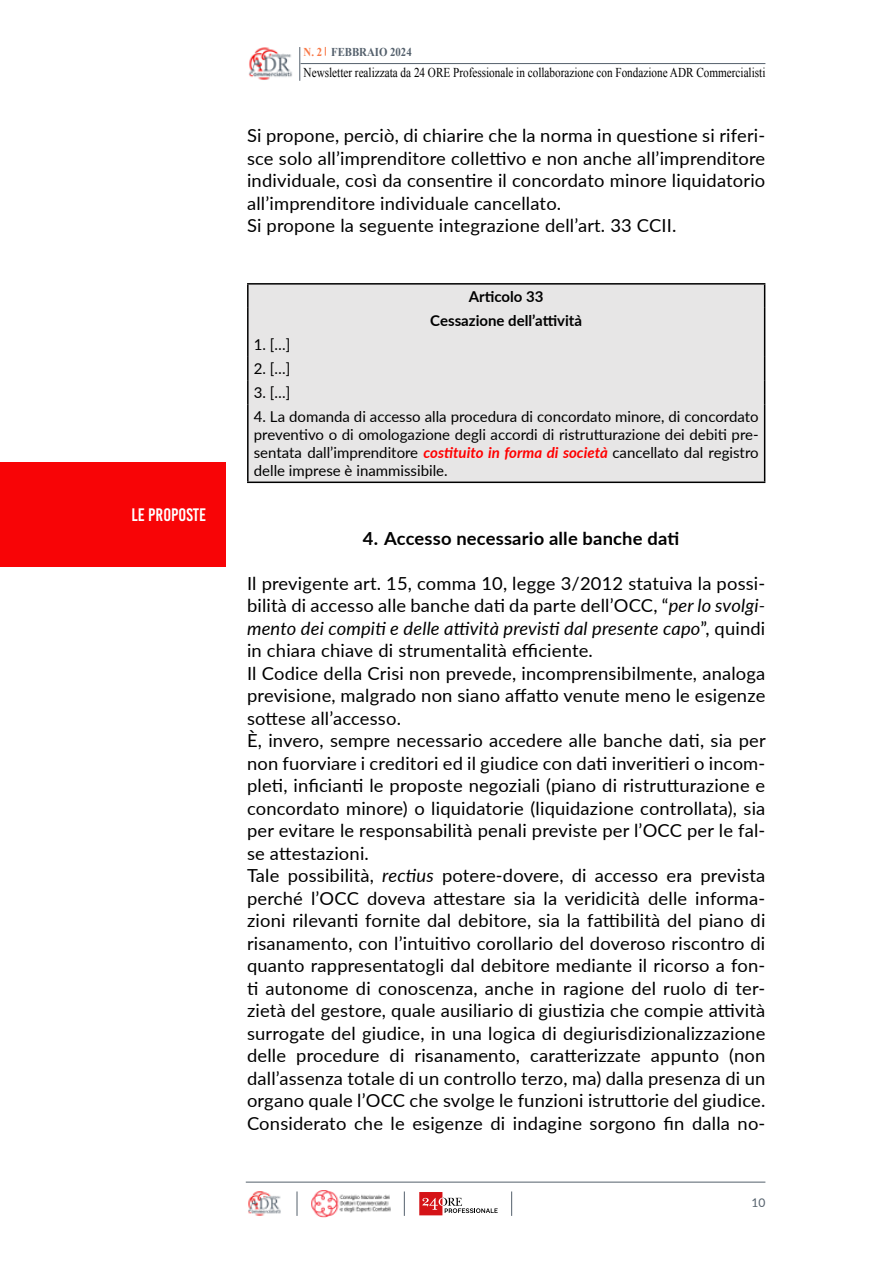
<style>
.page{position:relative;width:893px;height:1263px;background:#fff}
.page>*{position:absolute;margin:0;border:0;box-sizing:border-box;transform-origin:0 0}
.t1{font:18px/22.5px "Lato";letter-spacing:.01em;color:#000}
.t2{font:700 18px "Lato";letter-spacing:.01em;color:#000}
.t3{font:18px "Bebas Kai";color:#fff}
.t4{font:15px/18px "Lato";color:#000;text-align:justify}
.t5{font:700 15px/24px "Lato";color:#000;text-align:center}
.t6{font:13.5px "Times New Roman";color:#000;scale:.83 1}
.t7{font:700 12px "Times New Roman";color:#54606c;scale:.9 1}
.t8{font:12px "Lato";color:#54606c}
.s1{color:#f87847}
.s2{font-weight:700;font-style:italic;color:#f00}
.s3{font-style:italic}
</style>
<div class="page">
<hr style="left:246px;top:1182px;width:519px;height:1px;background:#54606c">
<svg style="left:511px;top:1191px;width:1px;height:25px"></svg>
<svg style="left:297px;top:1191px;width:1px;height:25px"></svg>
<img style="left:248px;top:1191px;width:33px;height:25px">
<svg style="left:404px;top:1191px;width:1px;height:25px"></svg>
<img style="left:311px;top:1190px;width:80px;height:27px">
<svg style="left:419px;top:1192px;width:79px;height:23px"></svg>
<hr style="left:299px;top:47px;width:1px;height:34px;background:#54606c">
<hr style="left:301px;top:63px;width:464px;height:1px;background:#54606c">
<div style="left:0;top:462px;width:225px;height:105px;background:#f80406"></div>
<img style="left:249px;top:47px;width:43px;height:33px">
<div style="left:249px;top:285px;width:515px;height:196px;background:#e7e6e6"></div>
<hr style="left:247px;top:283px;width:518px;height:2px;background:#000">
<hr style="left:247px;top:285px;width:2px;height:23px;background:#000">
<hr style="left:247px;top:308px;width:2px;height:24px;background:#000">
<hr style="left:247px;top:332px;width:2px;height:24px;background:#000">
<hr style="left:247px;top:356px;width:2px;height:24px;background:#000">
<hr style="left:247px;top:380px;width:2px;height:24px;background:#000">
<svg style="left:764px;top:285px;width:1px;height:119px"></svg>
<hr style="left:247px;top:404px;width:2px;height:77px;background:#000">
<hr style="left:764px;top:404px;width:1px;height:77px;background:#000">
<hr style="left:247px;top:481px;width:518px;height:2px;background:#000">
<p class="t3" style="left:132px;top:505px;width:76px">LE PROPOSTE</p>
<p class="t7" style="left:304px;top:43px;width:122px"><span class="s1">N. 2</span> FEBBRAIO 2024</p>
<p class="t6" style="left:304px;top:63px;width:558px">Newsletter realizzata da 24 ORE Professionale in collaborazione con Fondazione ADR Commercialisti</p>
<p class="t1" style="left:247px;top:124px;width:520px">Si propone, perciò, di chiarire che la norma in questione si riferi&shy;sce solo all’imprenditore collettivo e non anche all’imprenditore individuale, così da consentire il concordato minore liquidatorio all’imprenditore individuale cancellato.<br>Si propone la seguente integrazione dell’art. 33 CCII.</p>
<p class="t5" style="left:430px;top:284px;width:159px">Articolo 33<br>Cessazione dell’attività</p>
<p class="t4" style="left:254px;top:335px;width:38px">1. […]</p>
<p class="t4" style="left:254px;top:359px;width:38px">2. […]</p>
<p class="t4" style="left:254px;top:383px;width:38px">3. […]</p>
<p class="t4" style="left:254px;top:407px;width:506px">4. La domanda di accesso alla procedura di concordato minore, di concordato preventivo o di omologazione degli accordi di ristrutturazione dei debiti pre&shy;sentata dall’imprenditore <span class="s2">costituito in forma di società</span> cancellato dal registro delle imprese è inammissibile.</p>
<p class="t2" style="left:363px;top:525px;width:318px">4. Accesso necessario alle banche dati</p>
<p class="t1" style="left:247px;top:571px;width:520px">Il previgente art. 15, comma 10, legge 3/2012 statuiva la possi&shy;bilità di accesso alle banche dati da parte dell’OCC, “<span class="s3">per lo svolgi&shy;mento dei compiti e delle attività previsti dal presente capo</span>”, quindi in chiara chiave di strumentalità efficiente.<br>Il Codice della Crisi non prevede, incomprensibilmente, analoga previsione, malgrado non siano affatto venute meno le esigenze sottese all’accesso.<br>È, invero, sempre necessario accedere alle banche dati, sia per non fuorviare i creditori ed il giudice con dati inveritieri o incom&shy;pleti, inficianti le proposte negoziali (piano di ristrutturazione e concordato minore) o liquidatorie (liquidazione controllata), sia per evitare le responsabilità penali previste per l’OCC per le fal&shy;se attestazioni.<br>Tale possibilità, <span class="s3">rectius</span> potere-dovere, di accesso era prevista perché l’OCC doveva attestare sia la veridicità delle informa&shy;zioni rilevanti fornite dal debitore, sia la fattibilità del piano di risanamento, con l’intuitivo corollario del doveroso riscontro di quanto rappresentatogli dal debitore mediante il ricorso a fon&shy;ti autonome di conoscenza, anche in ragione del ruolo di ter&shy;zietà del gestore, quale ausiliario di giustizia che compie attività surrogate del giudice, in una logica di degiurisdizionalizzazione delle procedure di risanamento, caratterizzate appunto (non dall’assenza totale di un controllo terzo, ma) dalla presenza di un organo quale l’OCC che svolge le funzioni istruttorie del giudice.<br>Considerato che le esigenze di indagine sorgono fin dalla no-</p>
<p class="t8" style="left:751px;top:1194px;width:15px">10</p>
</div>
